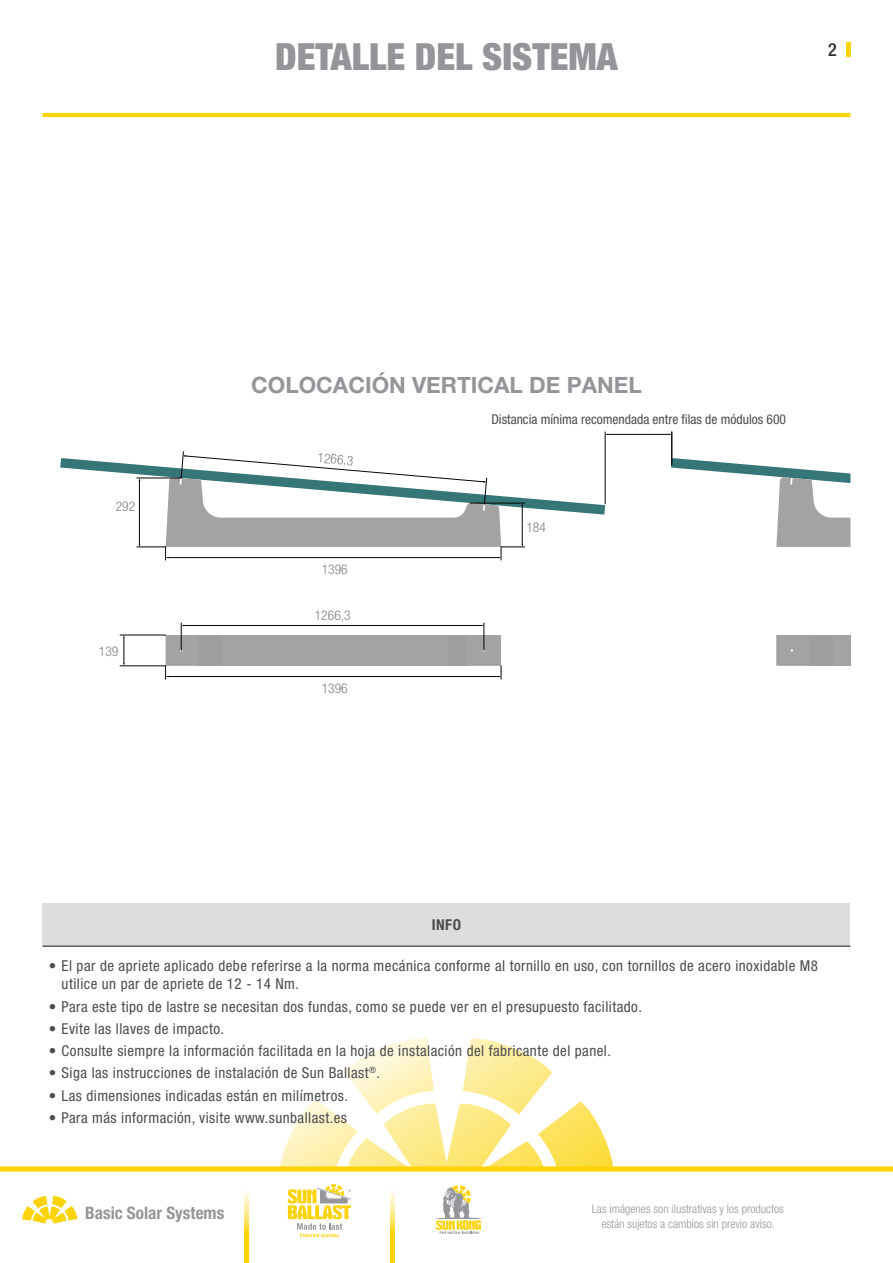
<style>
.page{position:relative;width:893px;height:1263px;background:#fff}
.page>*{position:absolute;margin:0;border:0;box-sizing:border-box;transform-origin:0 0}
.t1{font:900 condensed 37.5px "Helvetica Neue LT Pro";color:#939598}
.t2{font:700 22.5px "Helvetica Neue LT Pro";color:#939598}
.t3{font:500 condensed 18px "Helvetica Neue LT Pro";color:#2e2f2f}
.t4{font:700 condensed 17.25px "Helvetica Neue LT Pro";color:#949699}
.t5{font:condensed 15px/18px "Helvetica Neue LT Pro";letter-spacing:.03em;color:#4b4c4d}
.t6{font:700 condensed 15px "Helvetica Neue LT Pro";color:#4b4c4d}
.t7{font:condensed 13.5px "Helvetica Neue LT Pro";color:#4b4c4d}
.t8{font:300 condensed 13.5px "Helvetica Neue LT Pro";color:#808180}
.t9{font:300 condensed 12px/15px "Helvetica Neue LT Pro";color:#939598;text-align:center}
</style>
<div class="page">
<div style="left:0;top:1166px;width:893px;height:5px;background:#fcd306"></div>
<svg style="left:22px;top:1196px;width:55px;height:27px"></svg>
<svg style="left:244px;top:1192px;width:5px;height:71px"></svg>
<svg style="left:390px;top:1192px;width:5px;height:71px"></svg>
<svg style="left:279px;top:1038px;width:335px;height:129px"></svg>
<svg style="left:434px;top:1185px;width:49px;height:49px"></svg>
<svg style="left:288px;top:1184px;width:63px;height:54px"></svg>
<hr style="left:846px;top:43px;width:4px;height:14px;background:#fcd308">
<div style="left:199px;top:635px;width:23px;height:31px;background:#9e9e9e"></div>
<div style="left:447px;top:635px;width:20px;height:31px;background:#9e9e9e"></div>
<div style="left:222px;top:635px;width:225px;height:31px;background:#a4a3a3"></div>
<div style="left:809px;top:635px;width:24px;height:31px;background:#9e9e9e"></div>
<svg style="left:776px;top:635px;width:33px;height:31px"></svg>
<div style="left:833px;top:635px;width:17px;height:31px;background:#a4a3a3"></div>
<svg style="left:671px;top:458px;width:179px;height:89px"></svg>
<hr style="left:120px;top:635px;width:46px;height:1px;background:#040503">
<hr style="left:120px;top:666px;width:46px;height:1px;background:#040503">
<svg style="left:123px;top:635px;width:2px;height:31px"></svg>
<hr style="left:169px;top:676px;width:329px;height:1px;background:#040503">
<hr style="left:184px;top:625px;width:297px;height:1px;background:#040503">
<svg style="left:165px;top:623px;width:34px;height:56px"></svg>
<svg style="left:467px;top:623px;width:35px;height:56px"></svg>
<svg style="left:60px;top:451px;width:545px;height:109px"></svg>
<hr style="left:605px;top:432px;width:1px;height:72px;background:#040503">
<hr style="left:608px;top:434px;width:61px;height:1px;background:#040503">
<hr style="left:671px;top:432px;width:1px;height:33px;background:#040503">
<hr style="left:43px;top:113px;width:807px;height:4px;background:#fcd308">
<div style="left:43px;top:904px;width:807px;height:42px;background:#dcdddf"></div>
<hr style="left:43px;top:946px;width:807px;height:1px;background:#231f20">
<h1 class="t1" style="left:275px;top:33px;width:344px">DETALLE DEL SISTEMA</h1>
<p class="t3" style="left:828px;top:39px;width:10px">2</p>
<h2 class="t2" style="left:251px;top:371px;width:392px">COLOCACIÓN VERTICAL DE PANEL</h2>
<p class="t8" style="left:116px;top:498px;width:21px">292</p>
<p class="t8" style="left:99px;top:643px;width:21px">139</p>
<p class="t8" style="left:318px;top:449px;width:37px;rotate:5deg">1266,3</p>
<p class="t8" style="left:322px;top:562px;width:28px">1396</p>
<p class="t8" style="left:315px;top:608px;width:37px">1266,3</p>
<p class="t8" style="left:322px;top:680px;width:28px">1396</p>
<p class="t7" style="left:491px;top:412px;width:296px">Distancia mínima recomendada entre filas de módulos 600</p>
<p class="t8" style="left:526px;top:520px;width:21px">184</p>
<p class="t6" style="left:432px;top:916px;width:31px">INFO</p>
<p class="t5" style="left:62px;top:957px;width:758px;text-indent:-13px">• El par de apriete aplicado debe referirse a la norma mecánica conforme al tornillo en uso, con tornillos de acero inoxidable M8 utilice un par de apriete de 12 - 14 Nm.</p>
<p class="t5" style="left:49px;top:997px;width:594px">• Para este tipo de lastre se necesitan dos fundas, como se puede ver en el presupuesto facilitado.</p>
<p class="t5" style="left:49px;top:1019px;width:177px">• Evite las llaves de impacto.</p>
<p class="t5" style="left:49px;top:1042px;width:564px">• Consulte siempre la información facilitada en la hoja de instalación del fabricante del panel.</p>
<p class="t5" style="left:49px;top:1064px;width:333px">• Siga las instrucciones de instalación de Sun Ballast<sup>®</sup>.</p>
<p class="t5" style="left:49px;top:1086px;width:301px">• Las dimensiones indicadas están en milímetros.</p>
<p class="t5" style="left:49px;top:1108px;width:300px">• Para más información, visite www.sunballast.es</p>
<p class="t4" style="left:85px;top:1202px;width:141px">Basic Solar Systems</p>
<p class="t9" style="left:592px;top:1201px;width:193px">Las imágenes son ilustrativas y los productos están sujetos a cambios sin previo aviso.</p>
</div>
